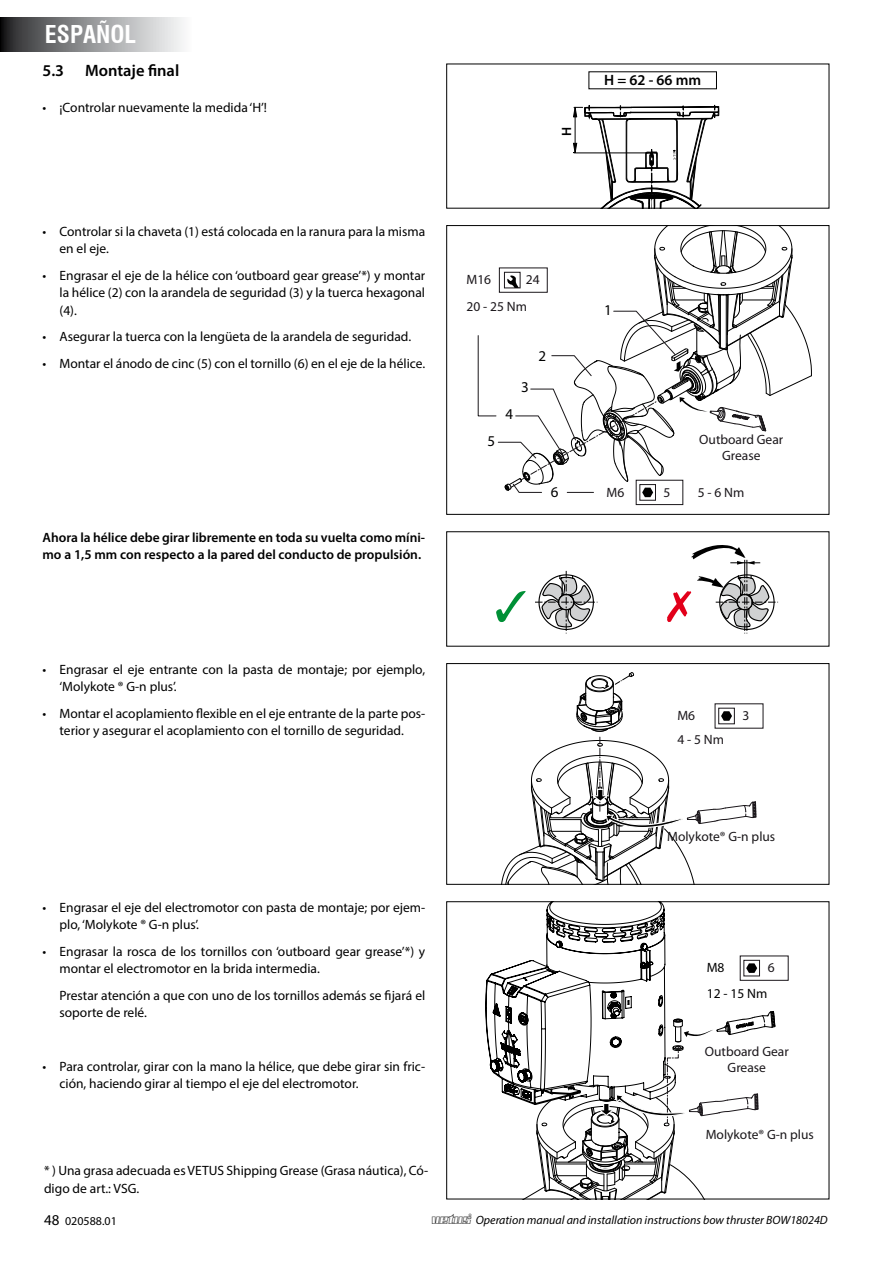
<style>
.page{position:relative;width:893px;height:1263px;background:#fff}
.page>*{position:absolute;margin:0;border:0;box-sizing:border-box;transform-origin:0 0}
.t1{font:700 condensed 24px "Swiss 721 BT";color:#fff}
.t2{font:600 16.5px "Myriad Pro";color:#000}
.t3{font:600 15px "Myriad Pro";color:#000}
.t4{font:15px "Myriad Pro";color:#000}
.t5{font:13.5px/17.5px "Myriad Pro";color:#000}
.t6{font:600 13.5px/17.5px "Myriad Pro";color:#000}
.t7{font:13.5px/16.2px "Myriad Pro";color:#1b171b;text-align:center}
.t8{font:13.5px "Myriad Pro";color:#1a171a}
.t9{font:13.5px/24.3px "Myriad";color:#1b171b}
.t10{font:13.5px/25px "Myriad";color:#000}
.t11{font:italic 12px "Myriad Pro";color:#000}
.t12{font:12px "Myriad Pro";color:#000}
.s1{font-size:15px}
.s2{font-family:"Vetus Outline";font-style:normal}
</style>
<div class="page">
<svg style="left:468px;top:903px;width:308px;height:297px"></svg>
<div style="left:446px;top:901px;width:383px;height:298px;border:1px solid #000"></div>
<svg style="left:535px;top:571px;width:62px;height:62px"></svg>
<svg style="left:496px;top:591px;width:30px;height:31px"></svg>
<svg style="left:667px;top:545px;width:111px;height:88px"></svg>
<svg style="left:501px;top:672px;width:255px;height:210px"></svg>
<div style="left:446px;top:663px;width:383px;height:221px;border:1px solid #000"></div>
<div style="left:636px;top:480px;width:47px;height:25px;border:1px solid #1b171b"></div>
<svg style="left:478px;top:227px;width:334px;height:270px"></svg>
<div style="left:446px;top:225px;width:383px;height:289px;border:1px solid #000"></div>
<svg style="left:573px;top:104px;width:146px;height:102px"></svg>
<svg style="left:0;top:17px;width:183px;height:34px;background:#919293"></svg>
<h1 class="t1" style="left:45px;top:20px;width:93px">ESPAÑOL</h1>
<p class="t2" style="left:43px;top:60px;width:23px">5.3</p>
<p class="t2" style="left:85px;top:60px;width:96px">Montaje final</p>
<p class="t5" style="left:43px;top:98px;width:226px">• ¡Controlar nuevamente la medida ‘H’!</p>
<p class="t5" style="left:60px;top:222px;width:367px;text-indent:-17px">• Controlar si la chaveta (1) está colocada en la ranura para la misma en el eje.</p>
<p class="t5" style="left:60px;top:266px;width:367px;text-align:justify;text-indent:-17px">• Engrasar el eje de la hélice con ‘outboard gear grease’*) y montar la hélice (2) con la arandela de seguridad (3) y la tuerca hexagonal (4).</p>
<p class="t5" style="left:43px;top:328px;width:370px">• Asegurar la tuerca con la lengüeta de la arandela de seguridad.</p>
<p class="t5" style="left:43px;top:354px;width:384px">• Montar el ánodo de cinc (5) con el tornillo (6) en el eje de la hélice.</p>
<p class="t6" style="left:43px;top:528px;width:384px">Ahora la hélice debe girar libremente en toda su vuelta como míni&shy;mo a 1,5 mm con respecto a la pared del conducto de propulsión.</p>
<p class="t6" style="left:558px;top:136px;width:11px;rotate:-90deg">H</p>
<p class="t3" style="left:604px;top:71px;width:98px">H = 62 - 66 mm</p>
<p class="t9" style="left:466px;top:268px;width:26px">M16</p>
<p class="t9" style="left:466px;top:267px;width:75px;line-height:26.2px;text-indent:59px">24<br>20 - 25 Nm</p>
<p class="t4" style="left:488px;top:432px;width:9px">5</p>
<p class="t4" style="left:505px;top:405px;width:9px">4</p>
<p class="t4" style="left:521px;top:378px;width:9px">3</p>
<p class="t4" style="left:539px;top:347px;width:9px">2</p>
<p class="t4" style="left:551px;top:483px;width:9px">6</p>
<p class="t4" style="left:604px;top:301px;width:9px">1</p>
<p class="t9" style="left:607px;top:481px;width:19px">M6</p>
<p class="t9" style="left:664px;top:481px;width:8px">5</p>
<p class="t7" style="left:699px;top:431px;width:86px">Outboard Gear<br>Grease</p>
<p class="t9" style="left:698px;top:481px;width:48px">5 - 6 Nm</p>
<p class="t5" style="left:60px;top:660px;width:367px;text-indent:-17px">• Engrasar el eje entrante con la pasta de montaje; por ejemplo, ‘Molykote ® G-n plus’.</p>
<p class="t5" style="left:43px;top:704px;width:384px;text-align:center">• Montar el acoplamiento flexible en el eje entrante de la parte pos&shy;terior y asegurar el acoplamiento con el tornillo de seguridad.</p>
<p class="t5" style="left:60px;top:898px;width:367px;text-indent:-17px">• Engrasar el eje del electromotor con pasta de montaje; por ejem&shy;plo, ‘Molykote ® G-n plus’.</p>
<p class="t5" style="left:60px;top:942px;width:367px;text-indent:-17px">• Engrasar la rosca de los tornillos con ‘outboard gear grease’*) y montar el electromotor en la brida intermedia.</p>
<p class="t5" style="left:60px;top:986px;width:367px">Prestar atención a que con uno de los tornillos además se fijará el soporte de relé.</p>
<p class="t5" style="left:60px;top:1057px;width:367px;text-indent:-17px">• Para controlar, girar con la mano la hélice, que debe girar sin fric&shy;ción, haciendo girar al tiempo el eje del electromotor.</p>
<p class="t5" style="left:44px;top:1162px;width:386px">* ) Una grasa adecuada es VETUS Shipping Grease (Grasa náutica), Có&shy;digo de art.: VSG.</p>
<p class="t9" style="left:677px;top:704px;width:48px">M6<br>4 - 5 Nm</p>
<p class="t9" style="left:742px;top:704px;width:8px">3</p>
<p class="t8" style="left:667px;top:828px;width:110px">Molykote® G-n plus</p>
<p class="t10" style="left:707px;top:956px;width:62px">M8<br>12 - 15 Nm</p>
<p class="t9" style="left:768px;top:956px;width:8px">6</p>
<p class="t7" style="left:705px;top:1043px;width:86px">Outboard Gear<br>Grease</p>
<p class="t8" style="left:706px;top:1126px;width:110px">Molykote® G-n plus</p>
<p class="t12" style="left:44px;top:1213px;width:74px"><span class="s1">48</span> 020588.01</p>
<p class="t11" style="left:432px;top:1212px;width:397px"><span class="s2">vetus®</span> Operation manual and installation instructions bow thruster BOW18024D</p>
</div>
